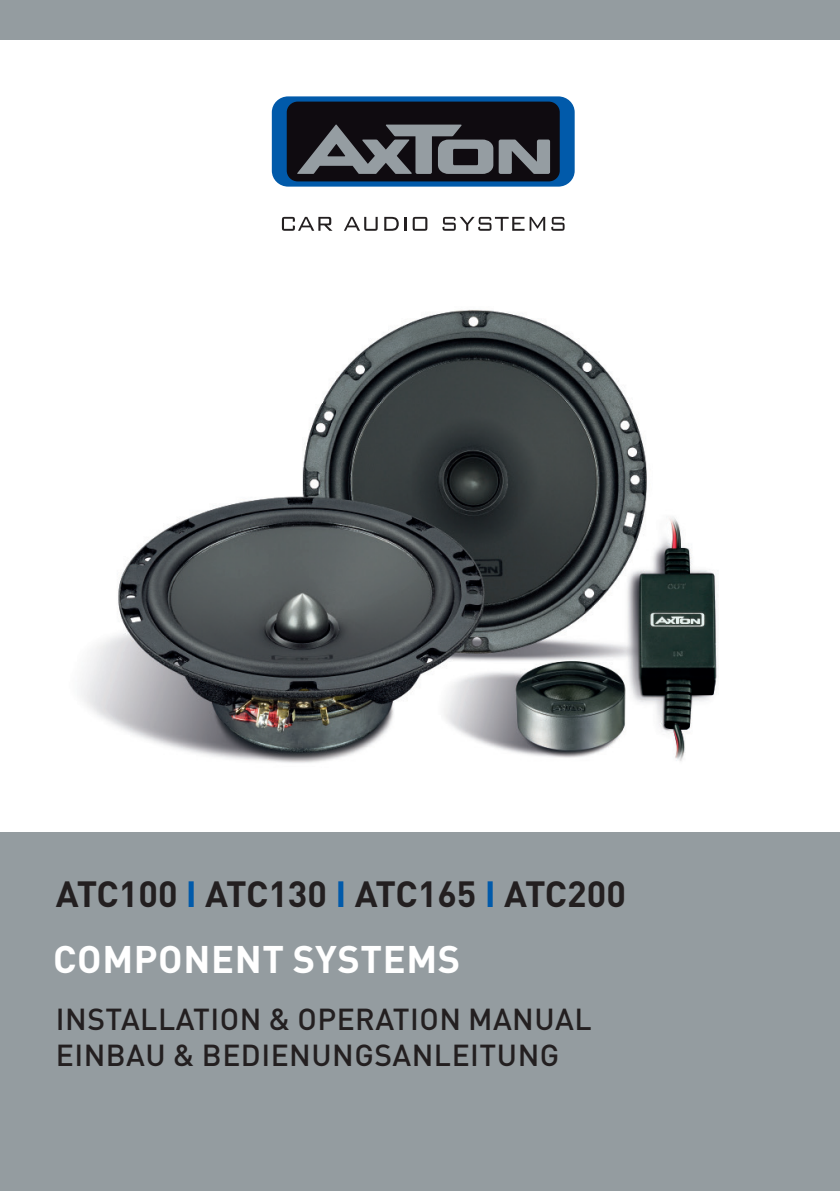
<style>
.page{position:relative;width:840px;height:1191px;background:#fff}
.page>*{position:absolute;margin:0;border:0;box-sizing:border-box;transform-origin:0 0}
.t1{font:700 38px "DIN";letter-spacing:.015em;color:#fff}
.t2{font:700 36px "DIN";color:#231f20}
.t3{font:500 30px/36px "DIN";letter-spacing:.015em;color:#231f20}
.s1{color:#015aaa}
</style>
<div class="page">
<div style="left:0;top:832px;width:839px;height:359px;background:#949ca0"></div>
<div style="left:0;top:0;width:839px;height:40px;background:#949ca0"></div>
<svg style="left:272px;top:96px;width:302px;height:91px;background:#304154"></svg>
<svg style="left:282px;top:217px;width:50px;height:14px"></svg>
<svg style="left:344px;top:217px;width:33px;height:14px"></svg>
<svg style="left:384px;top:217px;width:14px;height:14px"></svg>
<svg style="left:404px;top:217px;width:2px;height:14px"></svg>
<svg style="left:412px;top:217px;width:15px;height:14px"></svg>
<svg style="left:442px;top:217px;width:103px;height:14px"></svg>
<svg style="left:551px;top:217px;width:13px;height:14px"></svg>
<img style="left:81px;top:309px;width:638px;height:454px">
<img style="left:81px;top:401px;width:638px;height:2px">
<p class="t2" style="left:56px;top:871px;width:571px">ATC100 <span class="s1">I</span> ATC130 <span class="s1">I</span> ATC165 <span class="s1">I</span> ATC200</p>
<p class="t1" style="left:53px;top:934px;width:408px">COMPONENT SYSTEMS</p>
<p class="t3" style="left:56px;top:1000px;width:537px">INSTALLATION &amp; OPERATION MANUAL<br>EINBAU &amp; BEDIENUNGSANLEITUNG</p>
</div>
